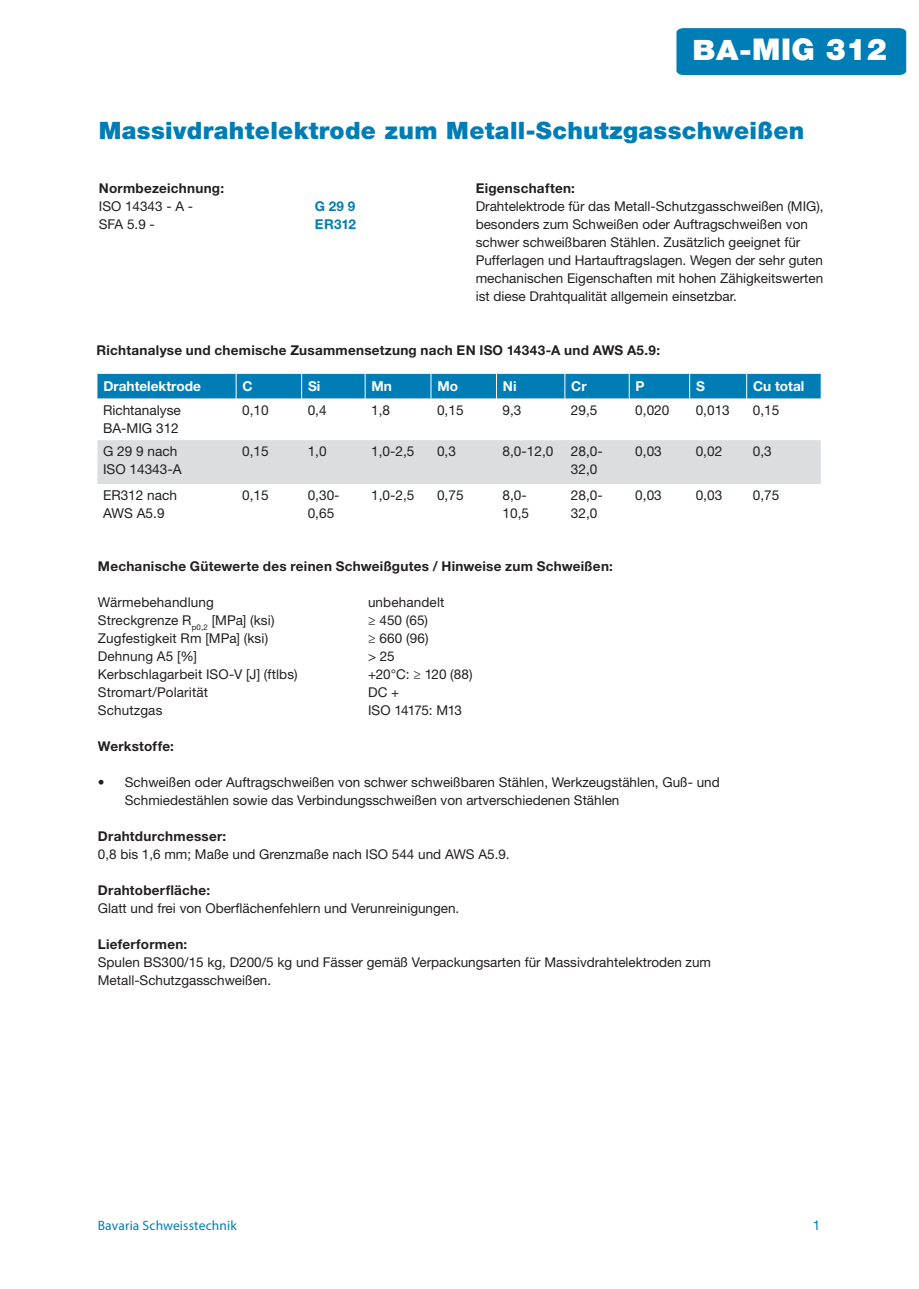
<style>
.page{position:relative;width:919px;height:1289px;background:#fff}
.page>*{position:absolute;margin:0;border:0;box-sizing:border-box;transform-origin:0 0}
.t1{font:900 30px "Helvetica Neue LT Std";letter-spacing:.015em;color:#fff}
.t2{font:900 24px "Helvetica Neue LT Std";letter-spacing:.015em;color:#007db5}
.t3{font:13.65px/18.1px "Helvetica Neue LT Std";color:#231f20}
.t4{font:700 13.65px "Helvetica Neue LT Std";color:#fff}
.t5{font:13.5px/18px "Helvetica Neue LT Std";color:#231f20}
.t6{font:700 13.5px "Helvetica Neue LT Std";letter-spacing:.02em;color:#231f20}
.t7{font:13.5px "Myriad Pro";letter-spacing:.01em;color:#007db5}
.t8{font:13.5px "Helvetica Neue LT Std";letter-spacing:-.04em;color:#231f20}
.t9{font:700 13.5px "Helvetica Neue LT Std";color:#007db5}
.t10{font:13.5px "Helvetica Neue LT Std";color:#007db5}
.s1{font-size:28.05px}
</style>
<div class="page">
<div style="left:676px;top:28px;width:230px;height:47px;background:#007db5"></div>
<div style="left:98px;top:440px;width:722px;height:44px;background:#dcdddf"></div>
<svg style="left:97px;top:373px;width:724px;height:26px;background:#1085b9"></svg>
<hr style="left:746px;top:373px;width:75px;height:1px;background:#fff">
<hr style="left:746px;top:398px;width:75px;height:1px;background:#fff">
<hr style="left:97px;top:398px;width:139px;height:1px;background:#fff">
<h1 class="t1" style="left:692px;top:31px;width:196px"><span class="s1">BA-</span>MIG 312</h1>
<h2 class="t2" style="left:99px;top:116px;width:707px">Massivdrahtelektrode zum Metall-Schutzgasschweißen</h2>
<p class="t6" style="left:99px;top:180px;width:127px">Normbezeichnung:</p>
<p class="t5" style="left:99px;top:197px;width:96px">ISO 14343 - A -</p>
<p class="t9" style="left:315px;top:198px;width:42px">G 29 9</p>
<p class="t5" style="left:99px;top:215px;width:58px">SFA 5.9 -</p>
<p class="t9" style="left:315px;top:216px;width:43px">ER312</p>
<p class="t6" style="left:475px;top:180px;width:101px">Eigenschaften:</p>
<p class="t5" style="left:475px;top:197px;width:349px">Drahtelektrode für das Metall-Schutzgasschweißen (MIG), besonders zum Schweißen oder Auftragschweißen von schwer schweißbaren Stählen. Zusätzlich geeignet für Pufferlagen und Hartauftragslagen. Wegen der sehr guten mechanischen Eigenschaften mit hohen Zähigkeitswerten ist diese Drahtqualität allgemein einsetzbar.</p>
<p class="t6" style="left:97px;top:342px;width:565px">Richtanalyse und chemische Zusammensetzung nach EN ISO 14343-A und AWS A5.9:</p>
<p class="t4" style="left:103px;top:378px;width:99px">Drahtelektrode</p>
<p class="t4" style="left:242px;top:378px;width:12px">C</p>
<p class="t4" style="left:308px;top:378px;width:14px">Si</p>
<p class="t4" style="left:371px;top:378px;width:22px">Mn</p>
<p class="t4" style="left:437px;top:378px;width:22px">Mo</p>
<p class="t4" style="left:503px;top:378px;width:15px">Ni</p>
<p class="t4" style="left:571px;top:378px;width:17px">Cr</p>
<p class="t4" style="left:635px;top:378px;width:11px">P</p>
<p class="t4" style="left:696px;top:378px;width:10px">S</p>
<p class="t4" style="left:753px;top:378px;width:53px">Cu total</p>
<p class="t3" style="left:103px;top:400px;width:79px">Richtanalyse<br>BA-MIG 312</p>
<p class="t3" style="left:242px;top:400px;width:28px">0,10</p>
<p class="t3" style="left:308px;top:400px;width:20px">0,4</p>
<p class="t3" style="left:371px;top:400px;width:20px">1,8</p>
<p class="t3" style="left:437px;top:400px;width:28px">0,15</p>
<p class="t3" style="left:502px;top:400px;width:20px">9,3</p>
<p class="t3" style="left:571px;top:400px;width:28px">29,5</p>
<p class="t3" style="left:635px;top:400px;width:36px">0,020</p>
<p class="t3" style="left:695px;top:400px;width:36px">0,013</p>
<p class="t3" style="left:752px;top:400px;width:28px">0,15</p>
<p class="t3" style="left:103px;top:442px;width:80px">G 29 9 nach<br>ISO 14343-A</p>
<p class="t3" style="left:242px;top:442px;width:28px">0,15</p>
<p class="t3" style="left:308px;top:442px;width:20px">1,0</p>
<p class="t3" style="left:371px;top:442px;width:45px">1,0-2,5</p>
<p class="t3" style="left:437px;top:442px;width:20px">0,3</p>
<p class="t3" style="left:502px;top:442px;width:52px">8,0-12,0</p>
<p class="t3" style="left:571px;top:442px;width:33px">28,0-<br>32,0</p>
<p class="t3" style="left:635px;top:442px;width:28px">0,03</p>
<p class="t3" style="left:695px;top:442px;width:28px">0,02</p>
<p class="t3" style="left:752px;top:442px;width:20px">0,3</p>
<p class="t3" style="left:103px;top:485px;width:76px">ER312 nach<br>AWS A5.9</p>
<p class="t3" style="left:242px;top:485px;width:28px">0,15</p>
<p class="t3" style="left:308px;top:485px;width:33px">0,30-<br>0,65</p>
<p class="t3" style="left:371px;top:485px;width:45px">1,0-2,5</p>
<p class="t3" style="left:437px;top:485px;width:28px">0,75</p>
<p class="t3" style="left:502px;top:485px;width:28px">8,0-<br>10,5</p>
<p class="t3" style="left:571px;top:485px;width:33px">28,0-<br>32,0</p>
<p class="t3" style="left:635px;top:485px;width:28px">0,03</p>
<p class="t3" style="left:695px;top:485px;width:28px">0,03</p>
<p class="t3" style="left:752px;top:485px;width:28px">0,75</p>
<p class="t6" style="left:98px;top:558px;width:516px">Mechanische Gütewerte des reinen Schweißgutes / Hinweise zum Schweißen:</p>
<p class="t5" style="left:98px;top:593px;width:117px">Wärmebehandlung</p>
<p class="t5" style="left:368px;top:593px;width:78px">unbehandelt</p>
<p class="t5" style="left:98px;top:611px;width:178px">Streckgrenze R<sub>p0,2</sub> [MPa] (ksi)</p>
<p class="t5" style="left:368px;top:611px;width:62px">≥ 450 (65)</p>
<p class="t5" style="left:98px;top:629px;width:172px">Zugfestigkeit Rm [MPa] (ksi)</p>
<p class="t5" style="left:368px;top:629px;width:62px">≥ 660 (96)</p>
<p class="t5" style="left:98px;top:647px;width:100px">Dehnung A5 [%]</p>
<p class="t5" style="left:368px;top:647px;width:28px">&gt; 25</p>
<p class="t5" style="left:98px;top:665px;width:201px">Kerbschlagarbeit ISO-V [J] (ftlbs)</p>
<p class="t5" style="left:368px;top:665px;width:106px">+20°C: ≥ 120 (88)</p>
<p class="t5" style="left:98px;top:683px;width:112px">Stromart/Polarität</p>
<p class="t5" style="left:368px;top:683px;width:33px">DC +</p>
<p class="t5" style="left:98px;top:701px;width:66px">Schutzgas</p>
<p class="t8" style="left:368px;top:702px;width:95px">ISO 14175: M13</p>
<p class="t6" style="left:98px;top:738px;width:78px">Werkstoffe:</p>
<p class="t5" style="left:125px;top:773px;width:596px;text-indent:-27px">• Schweißen oder Auftragschweißen von schwer schweißbaren Stählen, Werkzeugstählen, Guß- und<br>Schmiedestählen sowie das Verbindungsschweißen von artverschiedenen Stählen</p>
<p class="t6" style="left:98px;top:828px;width:130px">Drahtdurchmesser:</p>
<p class="t5" style="left:98px;top:845px;width:413px">0,8 bis 1,6 mm; Maße und Grenzmaße nach ISO 544 und AWS A5.9.</p>
<p class="t6" style="left:98px;top:882px;width:114px">Drahtoberfläche:</p>
<p class="t5" style="left:98px;top:899px;width:363px">Glatt und frei von Oberflächenfehlern und Verunreinigungen.</p>
<p class="t6" style="left:98px;top:936px;width:91px">Lieferformen:</p>
<p class="t5" style="left:98px;top:953px;width:614px">Spulen BS300/15 kg, D200/5 kg und Fässer gemäß Verpackungsarten für Massivdrahtelektroden zum<br>Metall-Schutzgasschweißen.</p>
<p class="t7" style="left:98px;top:1216px;width:140px">Bavaria Schweisstechnik</p>
<p class="t10" style="left:812px;top:1216px;width:9px">1</p>
</div>
